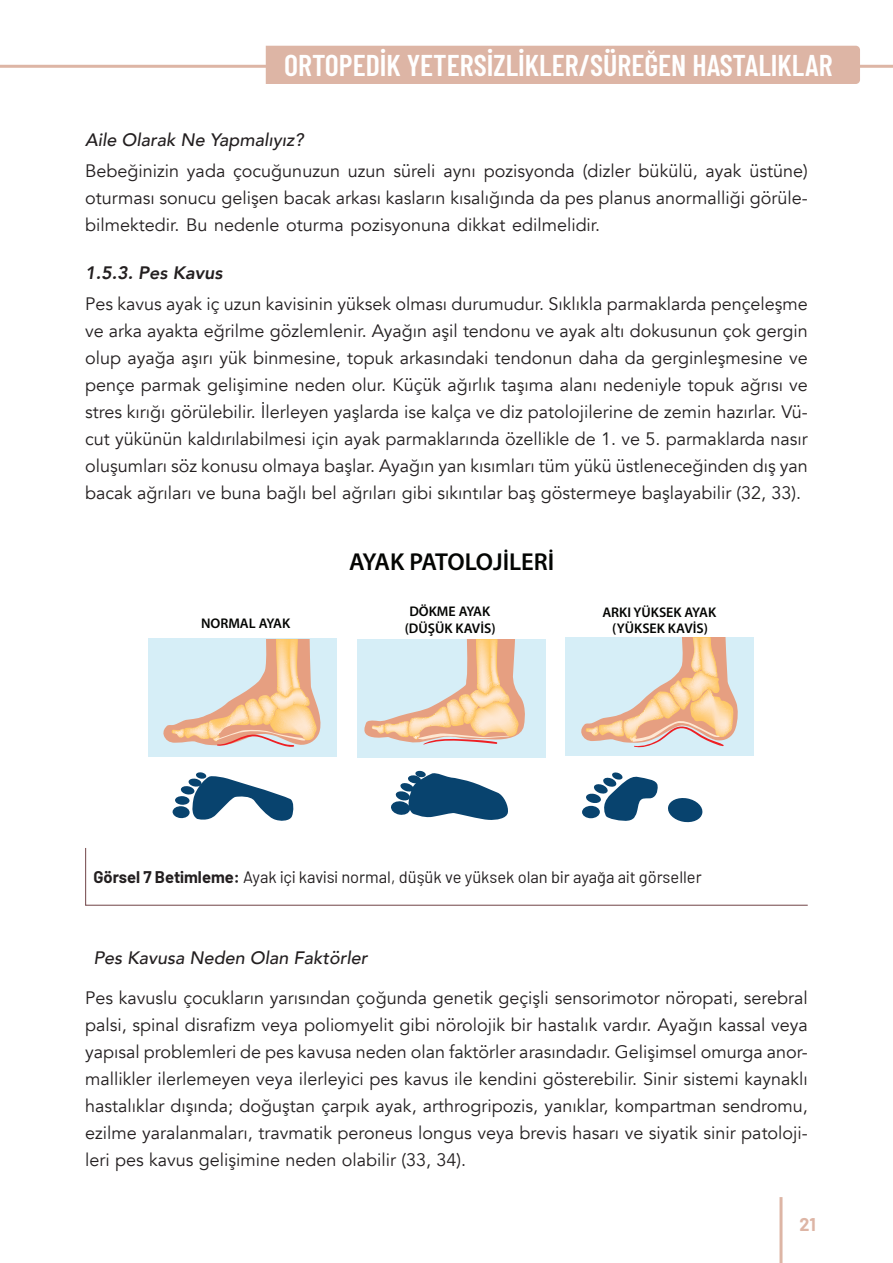
<style>
.page{position:relative;width:893px;height:1263px;background:#fff}
.page>*{position:absolute;margin:0;border:0;box-sizing:border-box;transform-origin:0 0}
.t1{font:600 30px "Barlow Condensed";color:#fff}
.t2{font:600 24.6px "Myriad Pro";color:#040503}
.t3{font:18px/27px "Avenir";color:#231f20;text-align:justify}
.t4{font:italic 500 18px "Avenir";color:#231f20}
.t5{font:italic 800 18px "Avenir";color:#231f20}
.t6{font:700 18px "Barlow";color:#ddb5a5}
.t7{font:16.5px "Barlow";color:#231f20}
.t8{font:600 14.1px "Myriad Pro";color:#040503}
.s1{font-weight:700}
</style>
<div class="page">
<hr style="left:779px;top:1197px;width:3px;height:66px;background:#ddb5a5">
<hr style="left:0;top:65px;width:893px;height:3px;background:#ddb5a5">
<div style="left:266px;top:46px;width:594px;height:38px;background:#ddb5a5"></div>
<div style="left:148px;top:638px;width:189px;height:119px;background:#d6eef7"></div>
<div style="left:357px;top:639px;width:189px;height:118px;background:#d6eef7"></div>
<div style="left:565px;top:637px;width:189px;height:118px;background:#d6eef7"></div>
<svg style="left:364px;top:640px;width:161px;height:105px"></svg>
<svg style="left:163px;top:639px;width:158px;height:108px"></svg>
<svg style="left:581px;top:638px;width:157px;height:110px"></svg>
<svg style="left:668px;top:798px;width:35px;height:25px"></svg>
<div style="left:582px;top:806px;width:18px;height:12px;background:#08436e;border-radius:50%"></div>
<svg style="left:585px;top:772px;width:73px;height:49px"></svg>
<div style="left:172px;top:806px;width:18px;height:12px;background:#08436e;border-radius:50%"></div>
<div style="left:175px;top:796px;width:15px;height:9px;background:#08436e;border-radius:50%"></div>
<svg style="left:181px;top:772px;width:113px;height:49px"></svg>
<svg style="left:391px;top:770px;width:117px;height:50px"></svg>
<svg style="left:85px;top:848px;width:723px;height:58px"></svg>
<h1 class="t1" style="left:284px;top:44px;width:550px">ORTOPEDİK YETERSİZLİKLER/SÜREĞEN HASTALIKLAR</h1>
<p class="t4" style="left:85px;top:129px;width:220px">Aile Olarak Ne Yapmalıyız?</p>
<p class="t3" style="left:85px;top:157px;width:724px">Bebeğinizin yada çocuğunuzun uzun süreli aynı pozisyonda (dizler bükülü, ayak üstüne) oturması sonucu gelişen bacak arkası kasların kısalığında da pes planus anormalliği görüle&shy;bilmektedir. Bu nedenle oturma pozisyonuna dikkat edilmelidir.</p>
<p class="t5" style="left:85px;top:262px;width:139px">1.5.3. Pes Kavus</p>
<p class="t3" style="left:85px;top:291px;width:724px">Pes kavus ayak iç uzun kavisinin yüksek olması durumudur. Sıklıkla parmaklarda pençeleşme ve arka ayakta eğrilme gözlemlenir. Ayağın aşil tendonu ve ayak altı dokusunun çok gergin olup ayağa aşırı yük binmesine, topuk arkasındaki tendonun daha da gerginleşmesine ve pençe parmak gelişimine neden olur. Küçük ağırlık taşıma alanı nedeniyle topuk ağrısı ve stres kırığı görülebilir. İlerleyen yaşlarda ise kalça ve diz patolojilerine de zemin hazırlar. Vü&shy;cut yükünün kaldırılabilmesi için ayak parmaklarında özellikle de 1. ve 5. parmaklarda nasır oluşumları söz konusu olmaya başlar. Ayağın yan kısımları tüm yükü üstleneceğinden dış yan bacak ağrıları ve buna bağlı bel ağrıları gibi sıkıntılar baş göstermeye başlayabilir (32, 33).</p>
<p class="t8" style="left:201px;top:614px;width:91px">NORMAL AYAK</p>
<h2 class="t2" style="left:349px;top:546px;width:207px">AYAK PATOLOJİLERİ</h2>
<p class="t8" style="left:409px;top:602px;width:82px">DÖKME AYAK</p>
<p class="t8" style="left:602px;top:603px;width:115px">ARKI YÜKSEK AYAK</p>
<p class="t8" style="left:405px;top:619px;width:92px">(DÜŞÜK KAVİS)</p>
<p class="t8" style="left:612px;top:619px;width:97px">(YÜKSEK KAVİS)</p>
<p class="t7" style="left:94px;top:865px;width:610px"><span class="s1">Görsel 7 Betimleme:</span> Ayak içi kavisi normal, düşük ve yüksek olan bir ayağa ait görseller</p>
<p class="t4" style="left:94px;top:947px;width:276px">Pes Kavusa Neden Olan Faktörler</p>
<p class="t3" style="left:85px;top:984px;width:724px">Pes kavuslu çocukların yarısından çoğunda genetik geçişli sensorimotor nöropati, serebral palsi, spinal disrafizm veya poliomyelit gibi nörolojik bir hastalık vardır. Ayağın kassal veya yapısal problemleri de pes kavusa neden olan faktörler arasındadır. Gelişimsel omurga anor&shy;mallikler ilerlemeyen veya ilerleyici pes kavus ile kendini gösterebilir. Sinir sistemi kaynaklı hastalıklar dışında; doğuştan çarpık ayak, arthrogripozis, yanıklar, kompartman sendromu, ezilme yaralanmaları, travmatik peroneus longus veya brevis hasarı ve siyatik sinir patoloji&shy;leri pes kavus gelişimine neden olabilir (33, 34).</p>
<p class="t6" style="left:799px;top:1211px;width:18px">21</p>
</div>
